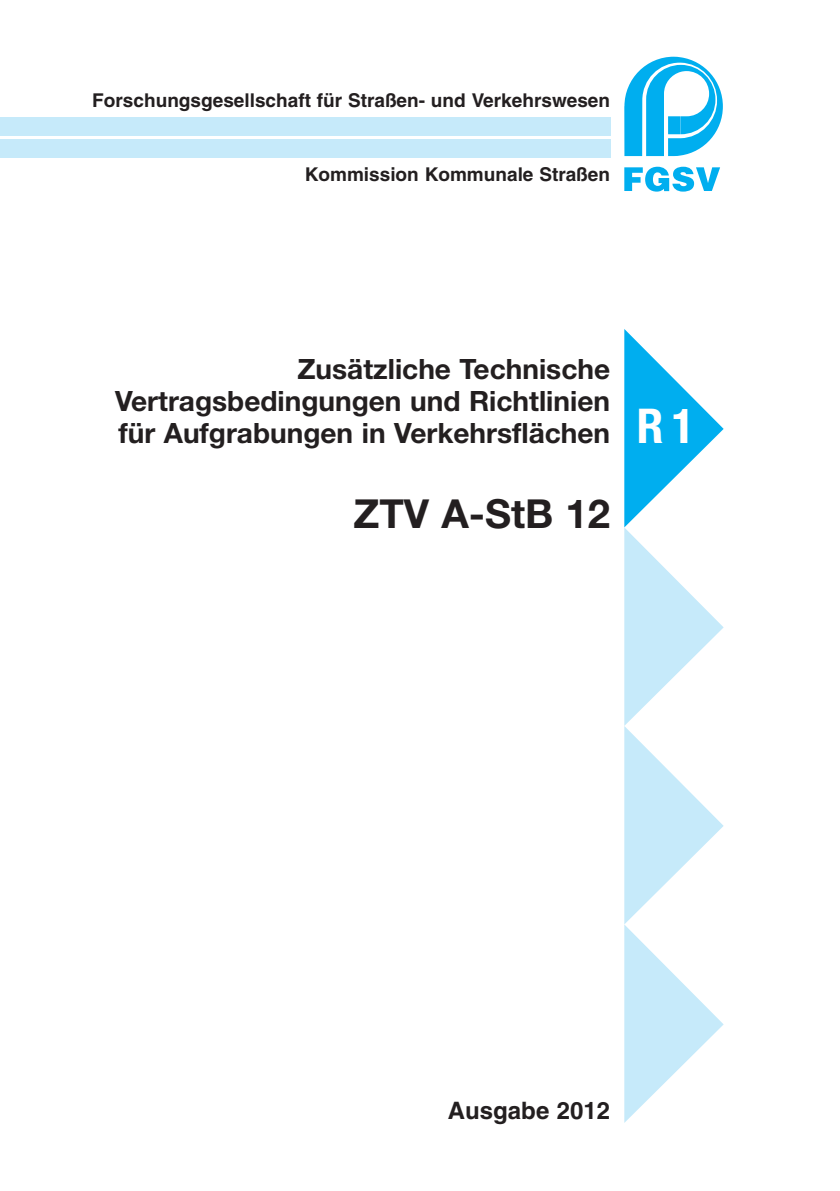
<style>
.page{position:relative;width:840px;height:1191px;background:#fff}
.page>*{position:absolute;margin:0;border:0;box-sizing:border-box;transform-origin:0 0}
.t1{font:700 condensed 48px "Helvetica Neue";color:#fff}
.t2{font:700 40px "Helvetica Neue";color:#231f20}
.t3{font:700 28px/32px "Helvetica Neue";color:#231f20;text-align:justify}
.t4{font:700 24px "Helvetica";color:#231f20}
.t5{font:700 19px "Helvetica";color:#231f20}
</style>
<div class="page">
<div style="left:0;top:118px;width:609px;height:18px;background:#c6eafa"></div>
<div style="left:0;top:139px;width:609px;height:18px;background:#c6eafa"></div>
<svg style="left:624px;top:57px;width:98px;height:99px"></svg>
<svg style="left:624px;top:167px;width:95px;height:25px"></svg>
<svg style="left:624px;top:329px;width:99px;height:794px"></svg>
<p class="t5" style="left:92px;top:94px;width:519px">Forschungsgesellschaft für Straßen- und Verkehrswesen</p>
<p class="t5" style="left:304px;top:168px;width:307px">Kommission Kommunale Straßen</p>
<p class="t3" style="left:115px;top:355px;width:496px;text-indent:182px">Zusätzliche Technische Vertragsbedingungen und Richtlinien für Aufgrabungen in Verkehrsflächen</p>
<h2 class="t2" style="left:353px;top:499px;width:258px">ZTV A-StB 12</h2>
<h1 class="t1" style="left:636px;top:398px;width:59px">R1</h1>
<p class="t4" style="left:447px;top:1101px;width:164px">Ausgabe 2012</p>
</div>
